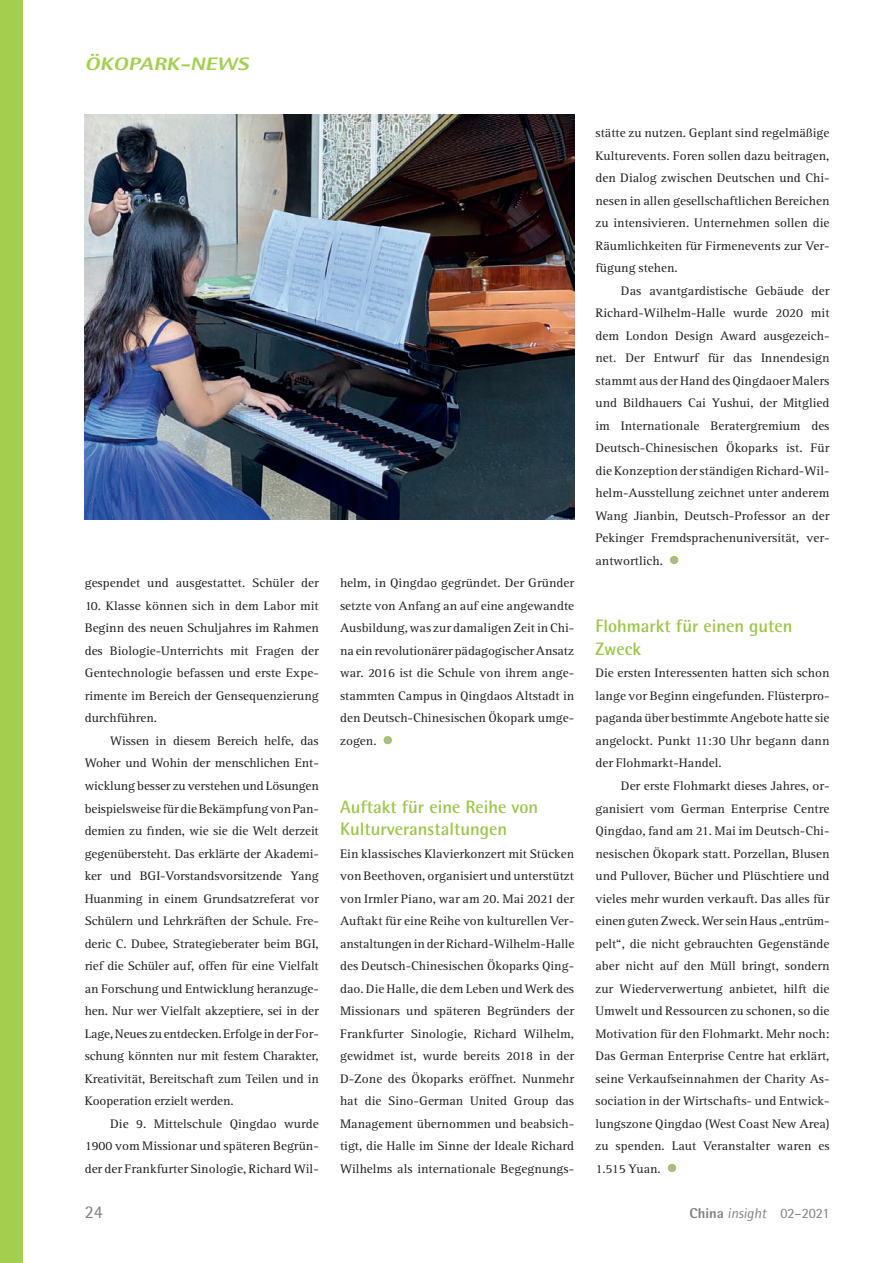
<style>
.page{position:relative;width:893px;height:1263px;background:#fff}
.page>*{position:absolute;margin:0;border:0;box-sizing:border-box;transform-origin:0 0}
.t1{font:700 18px/22.5px "Rotis Semi Sans";color:#9cc54a}
.t2{font:italic 800 18px "Rotis Semi Sans";color:#a4cf4e;scale:1.25 1}
.t3{font:18px "Rotis Semi Sans";color:#808285}
.t4{font:14.25px "Rotis Semi Sans";letter-spacing:-.02em;color:#808285}
.t5{font:12.75px/22.5px "Rotis Serif";color:#231f20;text-align:justify;scale:1.05 1}
.s1{font-family:"European Pi Three";color:#9cc54a}
.s2{font-weight:800}
</style>
<div class="page">
<div style="left:0;top:0;width:22px;height:1262px;background:#a4cf4e"></div>
<img style="left:85px;top:114px;width:489px;height:405px">
<h1 class="t2" style="left:85px;top:53px;width:136px">ÖKOPARK-NEWS</h1>
<p class="t5" style="left:85px;top:572px;width:224px">gespendet und ausgestattet. Schüler der</p>
<p class="t5" style="left:85px;top:594px;width:224px">10. Klasse können sich in dem Labor mit Beginn des neuen Schuljahres im Rahmen des Biologie-Unterrichts mit Fragen der Gentechnologie befassen und erste Expe&shy;rimente im Bereich der Gensequenzierung durchführen.</p>
<p class="t5" style="left:85px;top:729px;width:224px;text-indent:26px">Wissen in diesem Bereich helfe, das Woher und Wohin der menschlichen Ent&shy;wicklung besser zu verstehen und Lösungen beispielsweise für die Bekämpfung von Pan&shy;demien zu finden, wie sie die Welt derzeit gegenübersteht. Das erklärte der Akademi&shy;ker und BGI-Vorstandsvorsitzende Yang Huanming in einem Grundsatzreferat vor Schülern und Lehrkräften der Schule. Fre&shy;deric C. Dubee, Strategieberater beim BGI, rief die Schüler auf, offen für eine Vielfalt an Forschung und Entwicklung heranzuge&shy;hen. Nur wer Vielfalt akzeptiere, sei in der Lage, Neues zu entdecken. Erfolge in der For&shy;schung könnten nur mit festem Charakter, Kreativität, Bereitschaft zum Teilen und in Kooperation erzielt werden.</p>
<p class="t5" style="left:85px;top:1112px;width:224px;text-indent:26px">Die 9. Mittelschule Qingdao wurde 1900 vom Missionar und späteren Begrün&shy;der der Frankfurter Sinologie, Richard Wil-</p>
<p class="t5" style="left:340px;top:572px;width:224px">helm, in Qingdao gegründet. Der Gründer setzte von Anfang an auf eine angewandte Ausbildung, was zur damaligen Zeit in Chi&shy;na ein revolutionärer pädagogischer Ansatz war. 2016 ist die Schule von ihrem ange&shy;stammten Campus in Qingdaos Altstadt in den Deutsch-Chinesischen Ökopark umge&shy;zogen. <span class="s1">O</span></p>
<h1 class="t1" style="left:340px;top:794px;width:199px">Auftakt für eine Reihe von<br>Kulturveranstaltungen</h1>
<p class="t5" style="left:340px;top:842px;width:224px">Ein klassisches Klavierkonzert mit Stücken von Beethoven, organisiert und unterstützt von Irmler Piano, war am 20. Mai 2021 der Auftakt für eine Reihe von kulturellen Ver&shy;anstaltungen in der Richard-Wilhelm-Halle des Deutsch-Chinesischen Ökoparks Qing&shy;dao. Die Halle, die dem Leben und Werk des Missionars und späteren Begründers der Frankfurter Sinologie, Richard Wilhelm, gewidmet ist, wurde bereits 2018 in der D-Zone des Ökoparks eröffnet. Nunmehr hat die Sino-German United Group das Management übernommen und beabsich&shy;tigt, die Halle im Sinne der Ideale Richard Wilhelms als internationale Begegnungs-</p>
<p class="t5" style="left:595px;top:122px;width:224px">stätte zu nutzen. Geplant sind regelmäßige Kulturevents. Foren sollen dazu beitragen, den Dialog zwischen Deutschen und Chi&shy;nesen in allen gesellschaftlichen Bereichen zu intensivieren. Unternehmen sollen die Räumlichkeiten für Firmenevents zur Ver&shy;fügung stehen.</p>
<p class="t5" style="left:595px;top:279px;width:224px;text-indent:26px">Das avantgardistische Gebäude der Richard-Wilhelm-Halle wurde 2020 mit dem London Design Award ausgezeich&shy;net. Der Entwurf für das Innendesign stammt aus der Hand des Qingdaoer Malers und Bildhauers Cai Yushui, der Mitglied im Internationale Beratergremium des Deutsch-Chinesischen Ökoparks ist. Für die Konzeption der ständigen Richard-Wil&shy;helm-Ausstellung zeichnet unter anderem Wang Jianbin, Deutsch-Professor an der Pekinger Fremdsprachenuniversität, ver&shy;antwortlich. <span class="s1">O</span></p>
<h1 class="t1" style="left:595px;top:614px;width:198px">Flohmarkt für einen guten<br>Zweck</h1>
<p class="t5" style="left:595px;top:662px;width:224px">Die ersten Interessenten hatten sich schon lange vor Beginn eingefunden. Flüsterpro&shy;paganda über bestimmte Angebote hatte sie angelockt. Punkt 11:30 Uhr begann dann der Flohmarkt-Handel.</p>
<p class="t5" style="left:595px;top:774px;width:224px;text-indent:26px">Der erste Flohmarkt dieses Jahres, or&shy;ganisiert vom German Enterprise Centre Qingdao, fand am 21. Mai im Deutsch-Chi&shy;nesischen Ökopark statt. Porzellan, Blusen und Pullover, Bücher und Plüschtiere und vieles mehr wurden verkauft. Das alles für einen guten Zweck. Wer sein Haus „entrüm&shy;pelt“, die nicht gebrauchten Gegenstände aber nicht auf den Müll bringt, sondern zur Wiederverwertung anbietet, hilft die Umwelt und Ressourcen zu schonen, so die Motivation für den Flohmarkt. Mehr noch:<br>Das German Enterprise Centre hat erklärt, seine Verkaufseinnahmen der Charity As&shy;sociation in der Wirtschafts- und Entwick&shy;lungszone Qingdao (West Coast New Area) zu spenden. Laut Veranstalter waren es 1.515 Yuan. <span class="s1">O</span></p>
<h1 class="t3" style="left:85px;top:1200px;width:20px">24</h1>
<p class="t4" style="left:689px;top:1204px;width:141px"><span class="s2">China</span> insight 02–2021</p>
</div>
